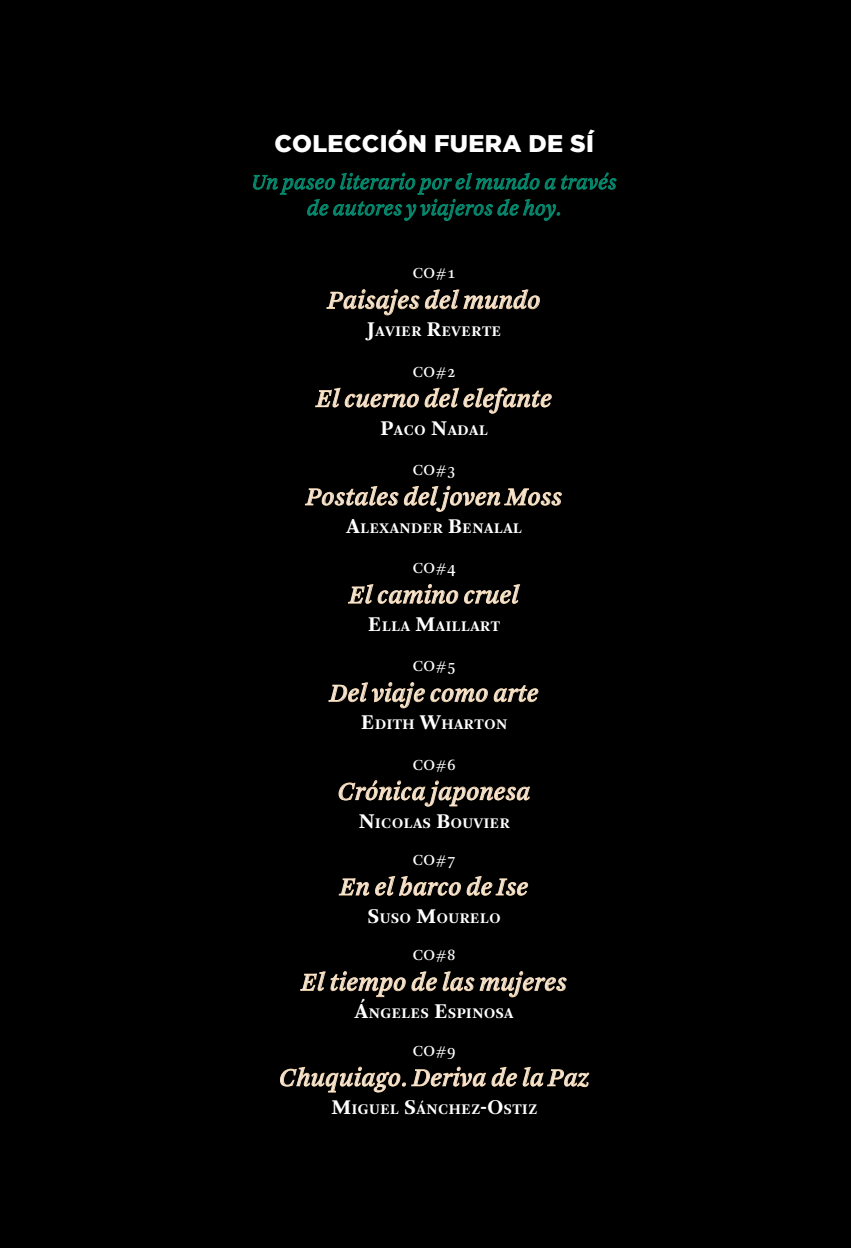
<style>
.page{position:relative;width:851px;height:1248px;background:#fff}
.page>*{position:absolute;margin:0;border:0;box-sizing:border-box;transform-origin:0 0}
.t1{font:italic 26px "Arnhem";color:#f7e6d2}
.t2{font:900 24px "Gotham";letter-spacing:.015em;color:#fff}
.t3{font:italic 22px/26px "Arnhem Blond";color:#06896e;text-align:center}
.t4{font:16px "Arnhem";color:#fff}
.t5{font:700 15.4px "Arnhem";letter-spacing:.035em;color:#fff}
.s1{font-size:22px}
</style>
<div class="page">
<div style="left:0;top:0;width:850px;height:1247px;background:#000"></div>
<svg style="left:253px;top:172px;width:363px;height:49px"></svg>
<svg style="left:326px;top:289px;width:214px;height:26px"></svg>
<svg style="left:315px;top:387px;width:236px;height:27px"></svg>
<svg style="left:305px;top:485px;width:257px;height:27px"></svg>
<svg style="left:348px;top:584px;width:110px;height:20px"></svg>
<svg style="left:464px;top:584px;width:56px;height:20px"></svg>
<svg style="left:328px;top:682px;width:210px;height:26px"></svg>
<svg style="left:338px;top:780px;width:192px;height:26px"></svg>
<svg style="left:338px;top:878px;width:31px;height:17px"></svg>
<svg style="left:375px;top:876px;width:153px;height:19px"></svg>
<svg style="left:300px;top:971px;width:137px;height:26px"></svg>
<svg style="left:443px;top:971px;width:123px;height:26px"></svg>
<svg style="left:280px;top:1066px;width:237px;height:27px"></svg>
<svg style="left:523px;top:1066px;width:66px;height:21px"></svg>
<p class="t2" style="left:274px;top:129px;width:321px">COLECCIÓN FUERA DE SÍ</p>
<p class="t3" style="left:252px;top:169px;width:366px">Un paseo literario por el mundo a través de autores y viajeros de hoy.</p>
<p class="t4" style="left:413px;top:264px;width:44px">CO#1</p>
<p class="t1" style="left:328px;top:286px;width:214px">Paisajes del mundo</p>
<p class="t5" style="left:367px;top:323px;width:135px"><span class="s1">J</span>AVIER <span class="s1">R</span>EVERTE</p>
<p class="t4" style="left:413px;top:362px;width:44px">CO#2</p>
<p class="t1" style="left:316px;top:384px;width:236px">El cuerno del elefante</p>
<p class="t5" style="left:380px;top:421px;width:109px"><span class="s1">P</span>ACO <span class="s1">N</span>ADAL</p>
<p class="t4" style="left:413px;top:461px;width:44px">CO#3</p>
<p class="t1" style="left:306px;top:482px;width:257px">Postales del joven Moss</p>
<p class="t5" style="left:346px;top:519px;width:177px"><span class="s1">A</span>LEXANDER <span class="s1">B</span>ENALAL</p>
<p class="t4" style="left:413px;top:559px;width:44px">CO#4</p>
<p class="t1" style="left:349px;top:580px;width:171px">El camino cruel</p>
<p class="t5" style="left:368px;top:617px;width:133px"><span class="s1">E</span>LLA <span class="s1">M</span>AILLART</p>
<p class="t4" style="left:413px;top:657px;width:44px">CO#5</p>
<p class="t1" style="left:330px;top:678px;width:210px">Del viaje como arte</p>
<p class="t5" style="left:361px;top:715px;width:147px"><span class="s1">E</span>DITH <span class="s1">W</span>HARTON</p>
<p class="t4" style="left:413px;top:755px;width:44px">CO#6</p>
<p class="t1" style="left:338px;top:776px;width:194px">Crónica japonesa</p>
<p class="t5" style="left:359px;top:814px;width:152px"><span class="s1">N</span>ICOLAS <span class="s1">B</span>OUVIER</p>
<p class="t4" style="left:413px;top:851px;width:44px">CO#7</p>
<p class="t1" style="left:340px;top:872px;width:189px">En el barco de Ise</p>
<p class="t5" style="left:368px;top:909px;width:134px"><span class="s1">S</span>USO <span class="s1">M</span>OURELO</p>
<p class="t4" style="left:413px;top:946px;width:44px">CO#8</p>
<p class="t1" style="left:302px;top:967px;width:266px">El tiempo de las mujeres</p>
<p class="t5" style="left:355px;top:1004px;width:160px"><span class="s1">Á</span>NGELES <span class="s1">E</span>SPINOSA</p>
<p class="t4" style="left:413px;top:1041px;width:44px">CO#9</p>
<p class="t1" style="left:279px;top:1062px;width:311px">Chuquiago. Deriva de la Paz</p>
<p class="t5" style="left:331px;top:1100px;width:207px"><span class="s1">M</span>IGUEL <span class="s1">S</span>ÁNCHEZ<span class="s1">-O</span>STIZ</p>
</div>
